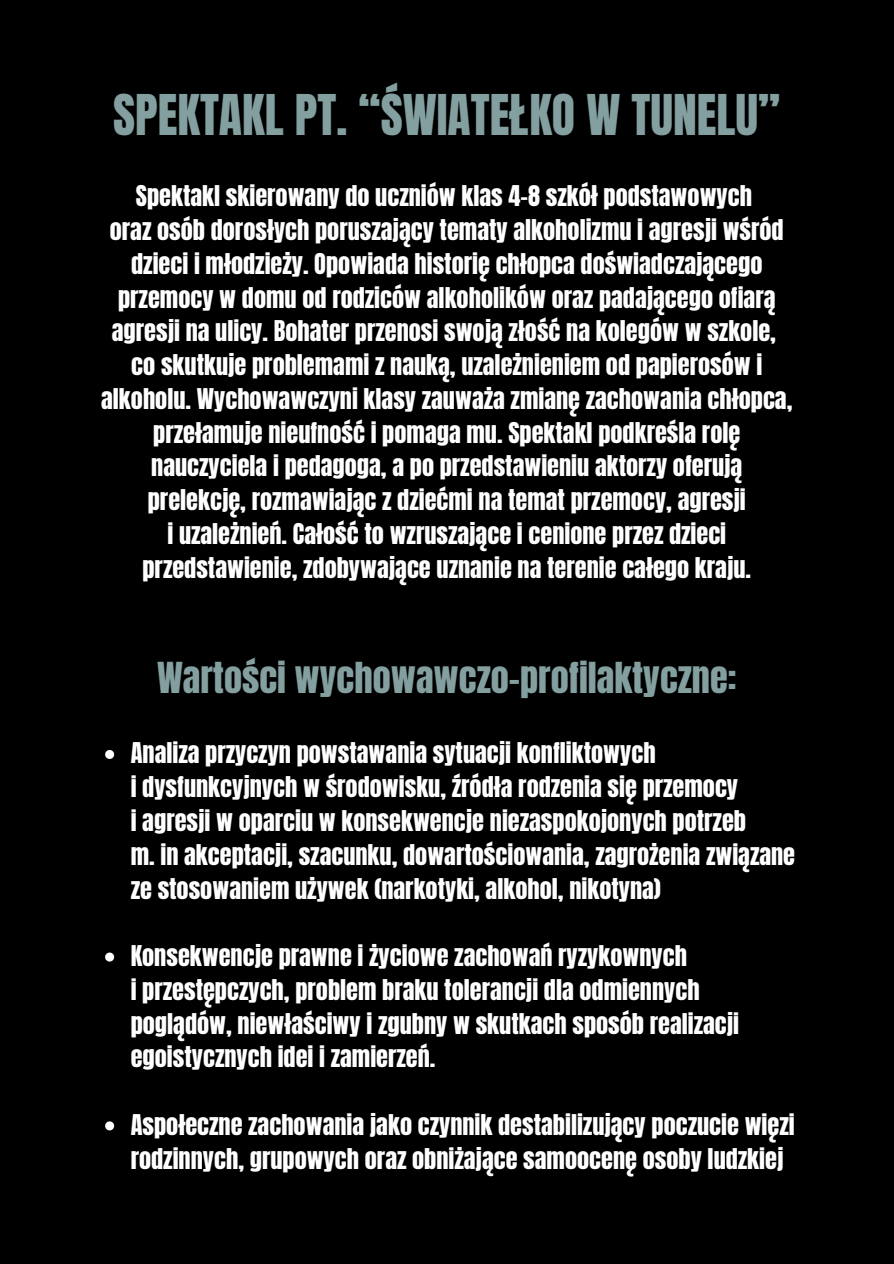
<style>
.page{position:relative;width:894px;height:1264px;background:#fff}
.page>*{position:absolute;margin:0;border:0;box-sizing:border-box;transform-origin:0 0}
.t1{font:47.7px "Anton";color:#839f9f}
.t2{font:36.3px "Anton";color:#839f9f}
.t3{font:24.3px/33.8px "Anton";color:#fff}
</style>
<div class="page">
<div style="left:0;top:0;width:893px;height:1263px;background:#000"></div>
<svg style="left:105px;top:750px;width:9px;height:9px"></svg>
<svg style="left:105px;top:952px;width:9px;height:9px"></svg>
<svg style="left:105px;top:1121px;width:9px;height:9px"></svg>
<p class="t1" style="left:113px;top:81px;width:668px">SPEKTAKL PT. “ŚWIATEŁKO W TUNELU”</p>
<h1 class="t3" style="left:136px;top:180px;width:617px">Spektakl skierowany do uczniów klas 4-8 szkół podstawowych</h1>
<p class="t3" style="left:110px;top:213px;width:675px;text-align:center">oraz osób dorosłych poruszający tematy alkoholizmu i agresji wśród dzieci i młodzieży. Opowiada historię chłopca doświadczającego przemocy w domu od rodziców alkoholików oraz padającego ofiarą agresji na ulicy. Bohater przenosi swoją złość na kolegów w szkole,</p>
<p class="t3" style="left:101px;top:348px;width:692px;text-align:center">co skutkuje problemami z nauką, uzależnieniem od papierosów i alkoholu. Wychowawczyni klasy zauważa zmianę zachowania chłopca,</p>
<p class="t3" style="left:153px;top:416px;width:588px">przełamuje nieufność i pomaga mu. Spektakl podkreśla rolę</p>
<p class="t3" style="left:151px;top:450px;width:592px">nauczyciela i pedagoga, a po przedstawieniu aktorzy oferują</p>
<p class="t3" style="left:148px;top:483px;width:599px">prelekcję, rozmawiając z dziećmi na temat przemocy, agresji</p>
<p class="t3" style="left:167px;top:517px;width:560px">i uzależnień. Całość to wzruszające i cenione przez dzieci</p>
<p class="t3" style="left:142px;top:551px;width:610px">przedstawienie, zdobywające uznanie na terenie całego kraju.</p>
<p class="t2" style="left:157px;top:651px;width:581px">Wartości wychowawczo-profilaktyczne:</p>
<h2 class="t3" style="left:131px;top:736px;width:665px">Analiza przyczyn powstawania sytuacji konfliktowych<br>i dysfunkcyjnych w środowisku, źródła rodzenia się przemocy<br>i agresji w oparciu w konsekwencje niezaspokojonych potrzeb<br>m. in akceptacji, szacunku, dowartościowania, zagrożenia związane ze stosowaniem używek (narkotyki, alkohol, nikotyna)</h2>
<p class="t3" style="left:131px;top:939px;width:609px">Konsekwencje prawne i życiowe zachowań ryzykownych<br>i przestępczych, problem braku tolerancji dla odmiennych poglądów, niewłaściwy i zgubny w skutkach sposób realizacji egoistycznych idei i zamierzeń.</p>
<p class="t3" style="left:131px;top:1108px;width:665px">Aspołeczne zachowania jako czynnik destabilizujący poczucie więzi rodzinnych, grupowych oraz obniżające samoocenę osoby ludzkiej</p>
</div>
